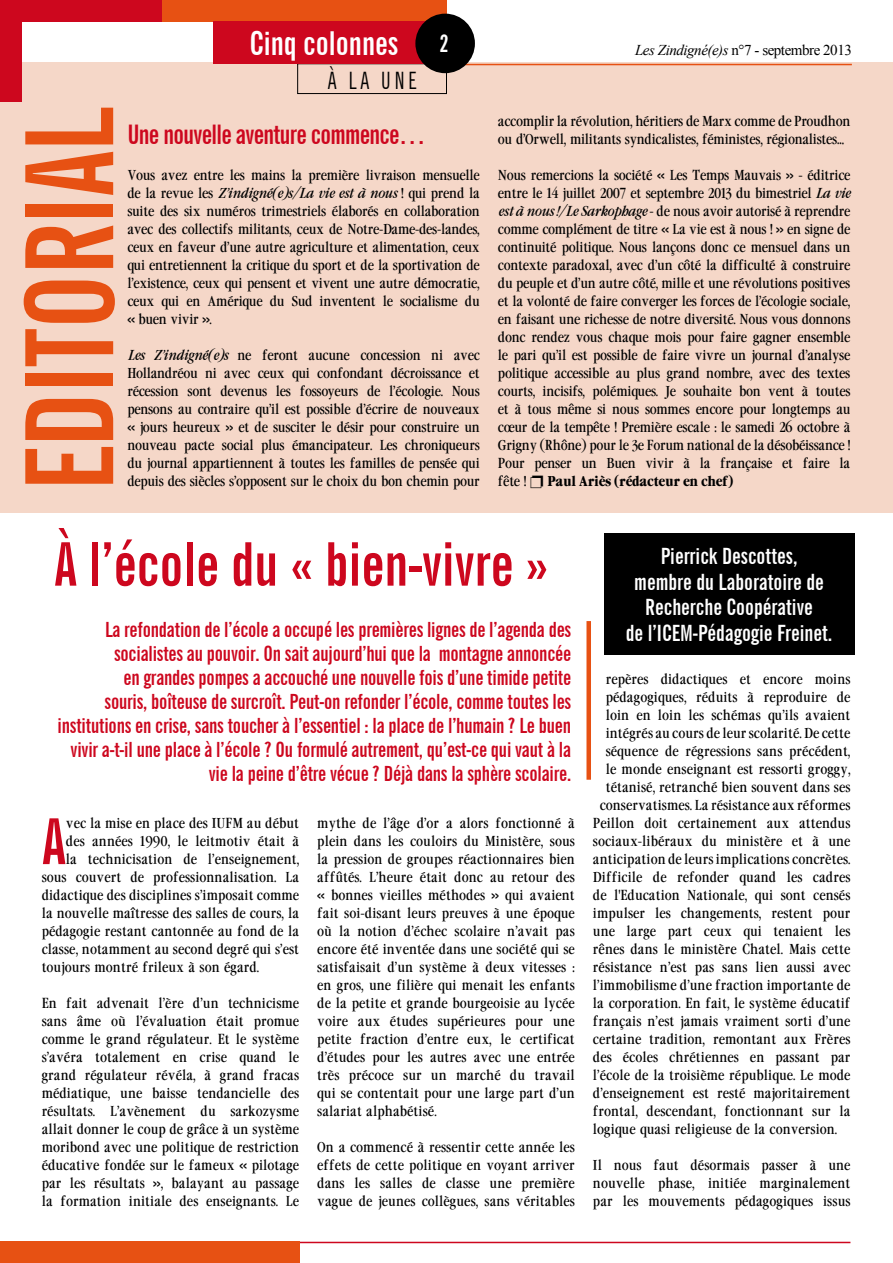
<style>
.page{position:relative;width:893px;height:1263px;background:#fff}
.page>*{position:absolute;margin:0;border:0;box-sizing:border-box;transform-origin:0 0}
.t1{font:700 extra-condensed 121.5px "News Gothic BT";letter-spacing:-.01em;color:#e75113}
.t2{font:700 extra-condensed 63.3px "News Gothic BT";color:#cd071e}
.t3{font:700 extra-condensed 60px "News Gothic BT";color:#cd071e}
.t4{font:700 extra-condensed 33px "News Gothic BT";color:#fff}
.t5{font:700 extra-condensed 27px "News Gothic BT";letter-spacing:-.025em;color:#cd071e}
.t6{font:extra-condensed 24px "News Gothic BT";color:#000}
.t7{font:700 extra-condensed 22.5px/25.5px "News Gothic BT";color:#fff;text-align:center}
.t8{font:700 extra-condensed 21px/24px "News Gothic BT";letter-spacing:-.01em;color:#cd071e;text-align:right}
.t9{font:15px "Times New Roman";letter-spacing:-.03em;color:#000}
.t10{font:13.5px/18px "Garamond Cond";color:#000;text-align:justify}
.t11{font:13.5px/18px "Garamond Cond";letter-spacing:-.025em;color:#000}
.t12{font:700 13.5px "Garamond Cond";letter-spacing:-.025em;color:#000}
.s1{font-size:24px}
.s2{font-style:italic}
</style>
<div class="page">
<div style="left:158px;top:0;width:288px;height:21px;background:#e75113"></div>
<div style="left:586px;top:621px;width:5px;height:159px;background:#e75113"></div>
<div style="left:0;top:63px;width:893px;height:450px;background:#f5d7c8"></div>
<div style="left:604px;top:533px;width:250px;height:122px;background:#000"></div>
<hr style="left:446px;top:64px;width:406px;height:1px;background:#e75113">
<div style="left:297px;top:63px;width:150px;height:31px;border:1px solid #000"></div>
<div style="left:213px;top:21px;width:234px;height:43px;background:#cd071e"></div>
<div style="left:0;top:0;width:21px;height:102px;background:#cd071e"></div>
<div style="left:0;top:0;width:162px;height:21px;background:#cd071e"></div>
<hr style="left:43px;top:1242px;width:807px;height:1px;background:#cd071e">
<div style="left:0;top:1242px;width:300px;height:21px;background:#e75113"></div>
<div style="left:415px;top:14px;width:60px;height:59px;background:#000;border-radius:50%"></div>
<h1 class="t1" style="left:-4px;top:491px;width:385px;rotate:-90deg">Editorial</h1>
<h3 class="t4" style="left:250px;top:24px;width:201px">Cinq colonnes <span class="s1">2</span></h3>
<h3 class="t6" style="left:328px;top:66px;width:90px">À LA UNE</h3>
<h3 class="t5" style="left:127px;top:118px;width:300px">Une nouvelle aventure commence…</h3>
<p class="t10" style="left:127px;top:166px;width:354px">Vous avez entre les mains la première livraison mensuelle de la revue les <span class="s2">Z’indigné(e)s/La vie est à nous</span> ! qui prend la suite des six numéros trimestriels élaborés en collaboration avec des collectifs militants, ceux de Notre-Dame-des-landes, ceux en faveur d’une autre agriculture et alimentation, ceux qui entretiennent la critique du sport et de la sportivation de l’existence, ceux qui pensent et vivent une autre démocratie, ceux qui en Amérique du Sud inventent le socialisme du « buen vivir ».</p>
<p class="t10" style="left:127px;top:346px;width:354px"><span class="s2">Les Z’indigné(e)s</span> ne feront aucune concession ni avec Hollandréou ni avec ceux qui confondant décroissance et récession sont devenus les fossoyeurs de l’écologie. Nous pensons au contraire qu’il est possible d’écrire de nouveaux « jours heureux » et de susciter le désir pour construire un nouveau pacte social plus émancipateur. Les chroniqueurs du journal appartiennent à toutes les familles de pensée qui depuis des siècles s’opposent sur le choix du bon chemin pour</p>
<p class="t9" style="left:635px;top:40px;width:218px"><span class="s2">Les Zindigné(e)s</span> n°7 - septembre 2013</p>
<p class="t11" style="left:498px;top:112px;width:354px">accomplir la révolution, héritiers de Marx comme de Proudhon ou d’Orwell, militants syndicalistes, féministes, régionalistes…</p>
<p class="t10" style="left:498px;top:166px;width:354px">Nous remercions la société « Les Temps Mauvais » - éditrice entre le 14 juillet 2007 et septembre 2013 du bimestriel <span class="s2">La vie est à nous !/Le Sarkophage</span> - de nous avoir autorisé à reprendre comme complément de titre « La vie est à nous ! » en signe de continuité politique. Nous lançons donc ce mensuel dans un contexte paradoxal, avec d’un côté la difficulté à construire du peuple et d’un autre côté, mille et une révolutions positives et la volonté de faire converger les forces de l’écologie sociale, en faisant une richesse de notre diversité. Nous vous donnons donc rendez vous chaque mois pour faire gagner ensemble le pari qu’il est possible de faire vivre un journal d’analyse politique accessible au plus grand nombre, avec des textes courts, incisifs, polémiques. Je souhaite bon vent à toutes et à tous même si nous sommes encore pour longtemps au cœur de la tempête ! Première escale : le samedi 26 octobre à Grigny (Rhône) pour le 3e Forum national de la désobéissance !<br>Pour penser un Buen vivir à la française et faire la</p>
<p class="t10" style="left:498px;top:472px;width:30px">fête !</p>
<p class="t12" style="left:547px;top:472px;width:187px">Paul Ariès (rédacteur en chef)</p>
<h3 class="t3" style="left:54px;top:528px;width:496px">À l’école du « bien-vivre »</h3>
<p class="t8" style="left:58px;top:617px;width:515px">La refondation de l’école a occupé les premières lignes de l’agenda des socialistes au pouvoir. On sait aujourd’hui que la montagne annoncée<br>en grandes pompes a accouché une nouvelle fois d’une timide petite<br>souris, boîteuse de surcroît. Peut-on refonder l’école, comme toutes les institutions en crise, sans toucher à l’essentiel : la place de l’humain ? Le buen vivir a-t-il une place à l’école ? Ou formulé autrement, qu’est-ce qui vaut à la vie la peine d’être vécue ? Déjà dans la sphère scolaire.</p>
<h2 class="t2" style="left:42px;top:803px;width:24px">A</h2>
<p class="t10" style="left:66px;top:814px;width:235px">vec la mise en place des IUFM au début</p>
<p class="t10" style="left:66px;top:832px;width:235px">des années 1990, le leitmotiv était à</p>
<p class="t10" style="left:66px;top:850px;width:235px">la technicisation de l’enseignement,</p>
<p class="t10" style="left:42px;top:868px;width:259px">sous couvert de professionnalisation. La</p>
<p class="t10" style="left:42px;top:886px;width:259px">didactique des disciplines s’imposait comme</p>
<p class="t10" style="left:42px;top:904px;width:259px">la nouvelle maîtresse des salles de cours, la</p>
<p class="t10" style="left:42px;top:922px;width:259px">pédagogie restant cantonnée au fond de la</p>
<p class="t10" style="left:42px;top:940px;width:259px">classe, notamment au second degré qui s’est</p>
<p class="t10" style="left:42px;top:958px;width:219px">toujours montré frileux à son égard.</p>
<p class="t10" style="left:42px;top:994px;width:259px">En fait advenait l’ère d’un technicisme sans âme où l’évaluation était promue comme le grand régulateur. Et le système s’avéra totalement en crise quand le grand régulateur révéla, à grand fracas médiatique, une baisse tendancielle des résultats. L’avènement du sarkozysme allait donner le coup de grâce à un système moribond avec une politique de restriction éducative fondée sur le fameux « pilotage par les résultats », balayant au passage la formation initiale des enseignants. Le</p>
<p class="t10" style="left:317px;top:814px;width:259px">mythe de l’âge d’or a alors fonctionné à plein dans les couloirs du Ministère, sous la pression de groupes réactionnaires bien affûtés. L’heure était donc au retour des « bonnes vieilles méthodes » qui avaient fait soi-disant leurs preuves à une époque où la notion d’échec scolaire n’avait pas encore été inventée dans une société qui se satisfaisait d’un système à deux vitesses : en gros, une filière qui menait les enfants de la petite et grande bourgeoisie au lycée voire aux études supérieures pour une petite fraction d’entre eux, le certificat d’études pour les autres avec une entrée très précoce sur un marché du travail qui se contentait pour une large part d’un salariat alphabétisé.</p>
<p class="t10" style="left:317px;top:1138px;width:259px">On a commencé à ressentir cette année les effets de cette politique en voyant arriver dans les salles de classe une première vague de jeunes collègues, sans véritables</p>
<h3 class="t7" style="left:626px;top:543px;width:208px">Pierrick Descottes,<br>membre du Laboratoire de<br>Recherche Coopérative<br>de l’ICEM-Pédagogie Freinet.</h3>
<p class="t10" style="left:606px;top:670px;width:246px">repères didactiques et encore moins</p>
<p class="t10" style="left:606px;top:688px;width:246px">pédagogiques, réduits à reproduire de</p>
<p class="t10" style="left:606px;top:706px;width:246px">loin en loin les schémas qu’ils avaient</p>
<p class="t10" style="left:606px;top:724px;width:246px">intégrés au cours de leur scolarité. De cette</p>
<p class="t10" style="left:606px;top:742px;width:246px">séquence de régressions sans précédent,</p>
<p class="t10" style="left:606px;top:760px;width:246px">le monde enseignant est ressorti groggy,</p>
<p class="t10" style="left:606px;top:778px;width:246px">tétanisé, retranché bien souvent dans ses</p>
<p class="t10" style="left:600px;top:796px;width:252px">conservatismes. La résistance aux réformes</p>
<p class="t10" style="left:593px;top:814px;width:259px">Peillon doit certainement aux attendus</p>
<p class="t10" style="left:593px;top:832px;width:259px">sociaux-libéraux du ministère et à une</p>
<p class="t10" style="left:593px;top:850px;width:259px">anticipation de leurs implications concrètes.</p>
<p class="t10" style="left:593px;top:868px;width:259px">Difficile de refonder quand les cadres</p>
<p class="t10" style="left:593px;top:886px;width:259px">de l'Education Nationale, qui sont censés</p>
<p class="t10" style="left:593px;top:904px;width:259px">impulser les changements, restent pour</p>
<p class="t10" style="left:593px;top:922px;width:259px">une large part ceux qui tenaient les</p>
<p class="t10" style="left:593px;top:940px;width:259px">rênes dans le ministère Chatel. Mais cette</p>
<p class="t10" style="left:593px;top:958px;width:259px">résistance n’est pas sans lien aussi avec</p>
<p class="t10" style="left:593px;top:976px;width:259px">l’immobilisme d’une fraction importante de</p>
<p class="t10" style="left:593px;top:994px;width:259px">la corporation. En fait, le système éducatif</p>
<p class="t10" style="left:593px;top:1012px;width:259px">français n’est jamais vraiment sorti d’une</p>
<p class="t10" style="left:593px;top:1030px;width:259px">certaine tradition, remontant aux Frères</p>
<p class="t10" style="left:593px;top:1048px;width:259px">des écoles chrétiennes en passant par</p>
<p class="t10" style="left:593px;top:1066px;width:259px">l’école de la troisième république. Le mode</p>
<p class="t10" style="left:593px;top:1084px;width:259px">d’enseignement est resté majoritairement</p>
<p class="t10" style="left:593px;top:1102px;width:259px">frontal, descendant, fonctionnant sur la</p>
<p class="t10" style="left:593px;top:1120px;width:246px">logique quasi religieuse de la conversion.</p>
<p class="t10" style="left:593px;top:1156px;width:259px">Il nous faut désormais passer à une nouvelle phase, initiée marginalement par les mouvements pédagogiques issus</p>
</div>
